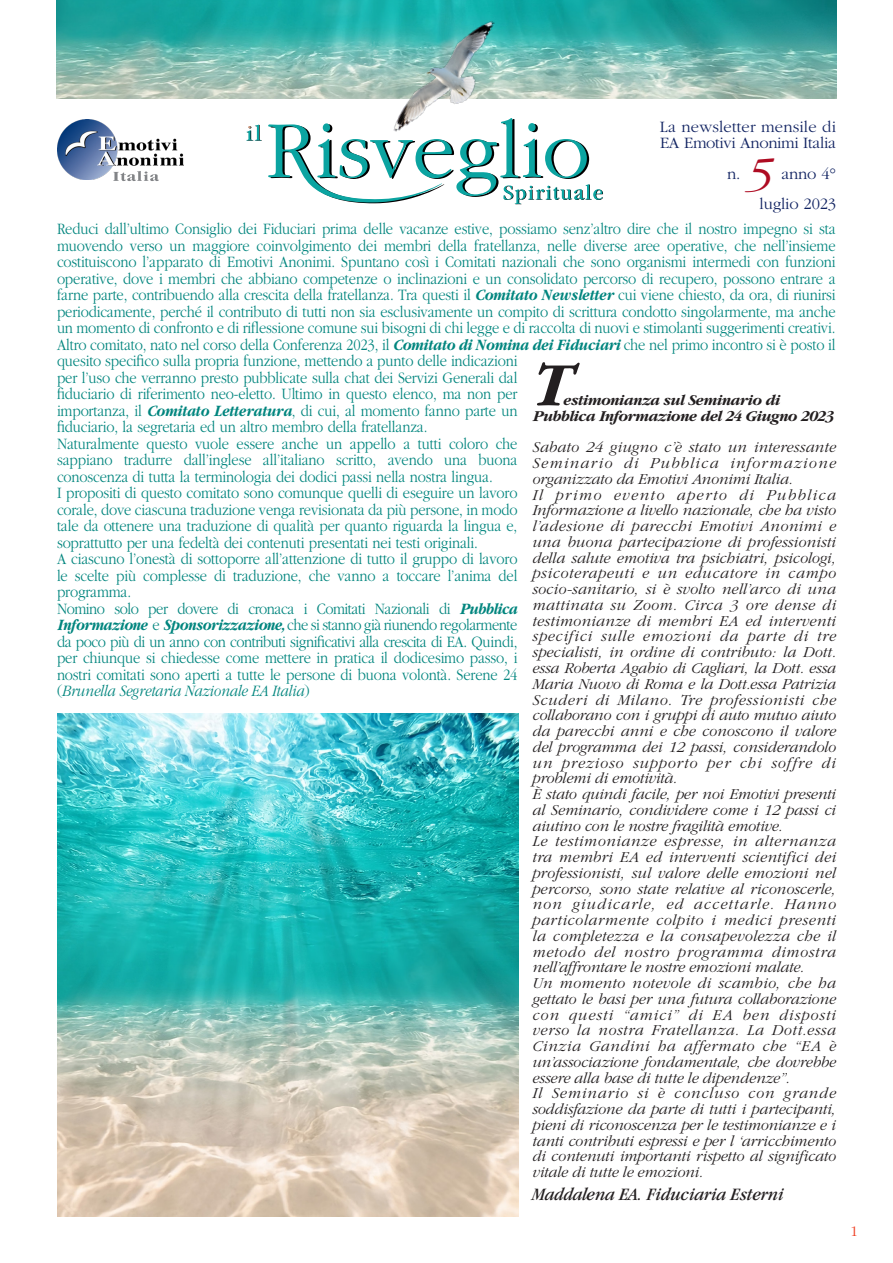
<style>
.page{position:relative;width:893px;height:1263px;background:#fff}
.page>*{position:absolute;margin:0;border:0;box-sizing:border-box;transform-origin:0 0}
.Testo_paragrafo_Tdo{font:italic 700 64.5px "Garamond";color:#231f20}
.t1{font:italic 300 48px "Garamond";color:#ae0b22}
.Testo_paragrafo_Tdo-2{font:italic condensed 18px "Garamond";color:#231f20;scale:1.16 1}
.t2{font:300 16.5px/16.5px "Garamond";letter-spacing:-.01em;color:#00857e;text-align:justify;scale:.88 1}
.t3{font:300 16.5px "Garamond";letter-spacing:-.01em;color:#102261}
.t4{font:300 16.5px "Garamond";letter-spacing:.01em;color:#102261}
.Testo_paragrafo_Tdo-3{font:italic 300 15.75px/15.8px "Garamond";letter-spacing:-.01em;color:#231f20;text-align:justify}
.Testo_paragrafo_Tdo-4{font:italic 700 15.75px "Garamond";letter-spacing:-.025em;color:#231f20}
.t5{font:300 15px "Garamond";color:#ef3e22}
.s1{font-weight:700;font-style:italic}
.s2{font-style:italic}
</style>
<div class="page">
<img style="left:57px;top:0;width:779px;height:98px">
<img style="left:370px;top:12px;width:144px;height:106px">
<img style="left:57px;top:119px;width:126px;height:60px">
<svg style="left:113px;top:171px;width:46px;height:10px"></svg>
<img style="left:57px;top:713px;width:462px;height:503px">
<svg style="left:246px;top:125px;width:16px;height:16px"></svg>
<svg style="left:268px;top:118px;width:335px;height:86px"></svg>
<p class="t4" style="left:660px;top:118px;width:178px">La newsletter mensile di</p>
<p class="t3" style="left:660px;top:134px;width:177px">EA Emotivi Anonimi Italia</p>
<p class="t1" style="left:746px;top:149px;width:28px">5</p>
<p class="t3" style="left:781px;top:165px;width:56px">anno 4°</p>
<p class="t3" style="left:760px;top:195px;width:78px">luglio 2023</p>
<p class="t3" style="left:727px;top:165px;width:15px">n.</p>
<p class="t2" style="left:57px;top:221px;width:886px">Reduci dall’ultimo Consiglio dei Fiduciari prima delle vacanze estive, possiamo senz’altro dire che il nostro impegno si sta muovendo verso un maggiore coinvolgimento dei membri della fratellanza, nelle diverse aree operative, che nell’insieme costituiscono l’apparato di Emotivi Anonimi. Spuntano così i Comitati nazionali che sono organismi intermedi con funzioni operative, dove i membri che abbiano competenze o inclinazioni e un consolidato percorso di recupero, possono entrare a farne parte, contribuendo alla crescita della fratellanza. Tra questi il <span class="s1">Comitato Newsletter</span> cui viene chiesto, da ora, di riunirsi periodicamente, perché il contributo di tutti non sia esclusivamente un compito di scrittura condotto singolarmente, ma anche un momento di confronto e di riflessione comune sui bisogni di chi legge e di raccolta di nuovi e stimolanti suggerimenti creativi.</p>
<p class="t2" style="left:57px;top:337px;width:886px;text-align:left">Altro comitato, nato nel corso della Conferenza 2023, il <span class="s1">Comitato di Nomina dei Fiduciari</span> che nel primo incontro si è posto il quesito specifico sulla propria funzione, mettendo a punto delle indicazioni<br>per l’uso che verranno presto pubblicate sulla chat dei Servizi Generali dal<br>fiduciario di riferimento neo-eletto. Ultimo in questo elenco, ma non per<br>importanza, il <span class="s1">Comitato Letteratura</span>, di cui, al momento fanno parte un<br>fiduciario, la segretaria ed un altro membro della fratellanza.</p>
<p class="t2" style="left:57px;top:436px;width:525px">Naturalmente questo vuole essere anche un appello a tutti coloro che sappiano tradurre dall’inglese all’italiano scritto, avendo una buona conoscenza di tutta la terminologia dei dodici passi nella nostra lingua.</p>
<p class="t2" style="left:57px;top:485px;width:525px">I propositi di questo comitato sono comunque quelli di eseguire un lavoro corale, dove ciascuna traduzione venga revisionata da più persone, in modo tale da ottenere una traduzione di qualità per quanto riguarda la lingua e, soprattutto per una fedeltà dei contenuti presentati nei testi originali.</p>
<p class="t2" style="left:57px;top:551px;width:525px">A ciascuno l’onestà di sottoporre all’attenzione di tutto il gruppo di lavoro le scelte più complesse di traduzione, che vanno a toccare l’anima del programma.</p>
<p class="t2" style="left:57px;top:601px;width:525px">Nomino solo per dovere di cronaca i Comitati Nazionali di <span class="s1">Pubblica Informazione</span> e <span class="s1">Sponsorizzazione,</span> che si stanno già riunendo regolarmente da poco più di un anno con contributi significativi alla crescita di EA. Quindi, per chiunque si chiedesse come mettere in pratica il dodicesimo passo, i nostri comitati sono aperti a tutte le persone di buona volontà. Serene 24 (<span class="s2">Brunella Segretaria Nazionale EA Italia</span>)</p>
<p class="Testo_paragrafo_Tdo" style="left:532px;top:350px;width:39px">T</p>
<p class="Testo_paragrafo_Tdo-4" style="left:563px;top:392px;width:218px">estimonianza sul Seminario di</p>
<p class="Testo_paragrafo_Tdo-4" style="left:532px;top:407px;width:303px">Pubblica Informazione del 24 Giugno 2023</p>
<p class="Testo_paragrafo_Tdo-3" style="left:532px;top:440px;width:305px">Sabato 24 giugno c’è stato un interessante Seminario di Pubblica informazione organizzato da Emotivi Anonimi Italia.</p>
<p class="Testo_paragrafo_Tdo-3" style="left:532px;top:487px;width:305px">Il primo evento aperto di Pubblica Informazione a livello nazionale, che ha visto l’adesione di parecchi Emotivi Anonimi e una buona partecipazione di professionisti della salute emotiva tra psichiatri, psicologi, psicoterapeuti e un educatore in campo socio-sanitario, si è svolto nell’arco di una mattinata su Zoom. Circa 3 ore dense di testimonianze di membri EA ed interventi specifici sulle emozioni da parte di tre specialisti, in ordine di contributo: la Dott. essa Roberta Agabio di Cagliari, la Dott. essa Maria Nuovo di Roma e la Dott.essa Patrizia Scuderi di Milano. Tre professionisti che collaborano con i gruppi di auto mutuo aiuto da parecchi anni e che conoscono il valore del programma dei 12 passi, considerandolo un prezioso supporto per chi soffre di problemi di emotività.</p>
<p class="Testo_paragrafo_Tdo-3" style="left:532px;top:786px;width:305px">È stato quindi facile, per noi Emotivi presenti al Seminario, condividere come i 12 passi ci aiutino con le nostre fragilità emotive.</p>
<p class="Testo_paragrafo_Tdo-3" style="left:532px;top:834px;width:305px">Le testimonianze espresse, in alternanza tra membri EA ed interventi scientifici dei professionisti, sul valore delle emozioni nel percorso, sono state relative al riconoscerle, non giudicarle, ed accettarle. Hanno particolarmente colpito i medici presenti la completezza e la consapevolezza che il metodo del nostro programma dimostra nell’affrontare le nostre emozioni malate.</p>
<p class="Testo_paragrafo_Tdo-3" style="left:532px;top:975px;width:305px">Un momento notevole di scambio, che ha gettato le basi per una futura collaborazione con questi “amici” di EA ben disposti verso la nostra Fratellanza. La Dott.essa Cinzia Gandini ha affermato che “EA è un’associazione fondamentale, che dovrebbe essere alla base di tutte le dipendenze”.</p>
<p class="Testo_paragrafo_Tdo-3" style="left:532px;top:1086px;width:305px">Il Seminario si è concluso con grande soddisfazione da parte di tutti i partecipanti, pieni di riconoscenza per le testimonianze e i tanti contributi espressi e per l ‘arricchimento di contenuti importanti rispetto al significato vitale di tutte le emozioni.</p>
<p class="Testo_paragrafo_Tdo-2" style="left:532px;top:1184px;width:218px">Maddalena EA. Fiduciaria Esterni</p>
<p class="t5" style="left:851px;top:1223px;width:9px">1</p>
</div>
